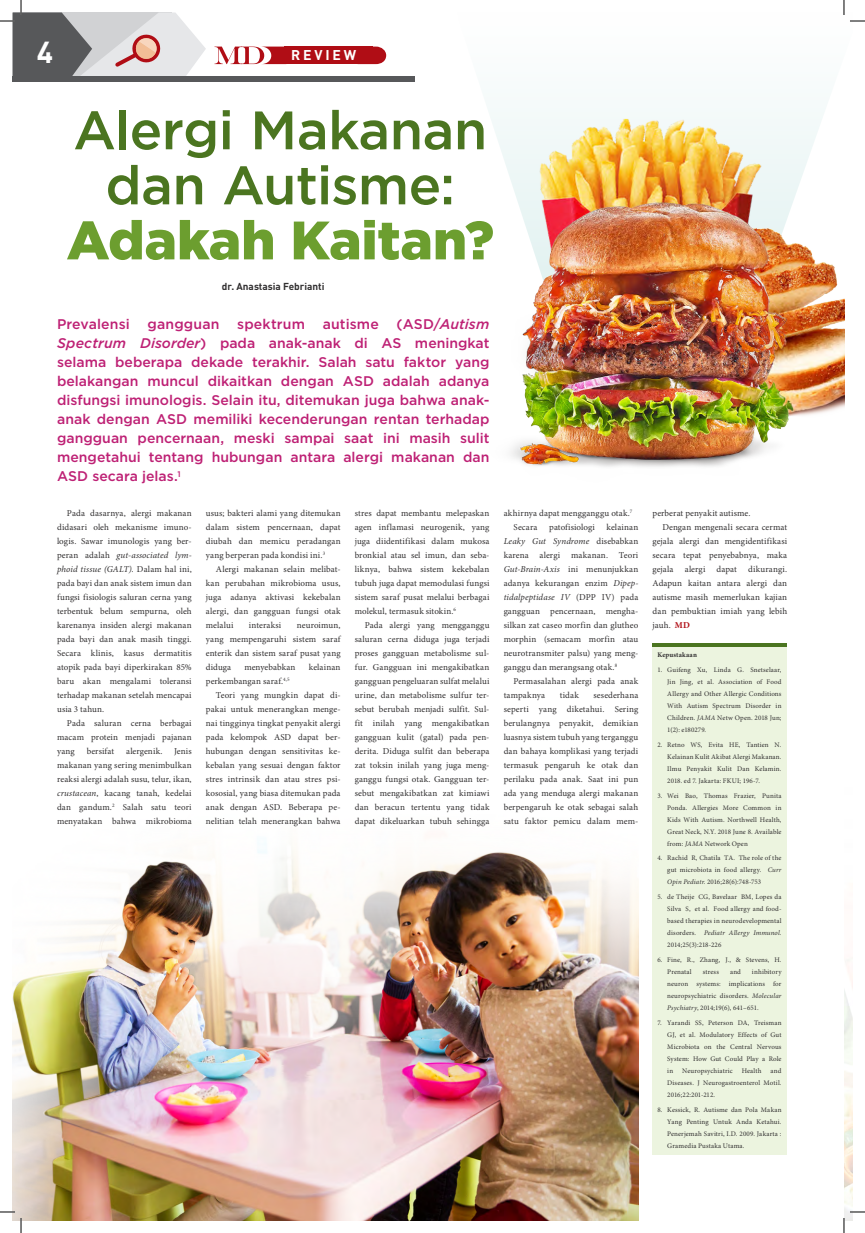
<style>
.page{position:relative;width:865px;height:1233px;background:#fff}
.page>*{position:absolute;margin:0;border:0;box-sizing:border-box;transform-origin:0 0}
._2__Indented_body_te{font:500 54px/55px "Gotham";letter-spacing:-.01em;color:#4b7520;text-align:center}
._2__Indented_body_te-2{font:900 54px "Gotham";letter-spacing:-.005em;color:#6c9e2f}
.t1{font:700 30px "DIN Pro";color:#fff}
._2__Indented_body_te-3{font:500 14px/19px "Gotham";letter-spacing:.005em;color:#be2175;text-align:justify}
.t2{font:700 14px "DIN Pro";letter-spacing:.2em;color:#fff}
._3__Subjudul_level_1{font:700 10px "DIN Pro";color:#312f30}
._2__Indented_body_te-4{font:9px/14px "Minion Pro";letter-spacing:.01em;color:#312f30;text-align:justify}
._2__Indented_body_te-5{font:7px/12px "Minion Pro";letter-spacing:.015em;color:#312f30;text-align:justify}
._2__Indented_body_te-6{font:700 7px "Minion Pro";letter-spacing:.02em;color:#312f30}
.s1{font-style:italic}
.s2{font-weight:700;color:#b00d15}
</style>
<div class="page">
<div style="left:652px;top:644px;width:134px;height:511px;background:#ecf4df"></div>
<img style="left:12px;top:843px;width:626px;height:377px">
<div style="left:12px;top:76px;width:403px;height:5px;background:#57585a"></div>
<div style="left:285px;top:47px;width:88px;height:17px;background:#b00d15"></div>
<svg style="left:214px;top:47px;width:71px;height:17px"></svg>
<svg style="left:373px;top:47px;width:13px;height:17px"></svg>
<img style="left:844px;top:959px;width:8px;height:261px">
<img style="left:489px;top:108px;width:354px;height:359px">
<hr style="left:652px;top:643px;width:134px;height:4px;background:#4b7520">
<svg style="left:0;top:1211px;width:15px;height:1px"></svg>
<svg style="left:849px;top:1211px;width:15px;height:1px"></svg>
<svg style="left:0;top:0;width:206px;height:76px"></svg>
<svg style="left:20px;top:1218px;width:2px;height:15px"></svg>
<svg style="left:843px;top:0;width:21px;height:22px"></svg>
<svg style="left:843px;top:1218px;width:1px;height:15px"></svg>
<p class="t1" style="left:37px;top:27px;width:18px">4</p>
<p class="t2" style="left:291px;top:44px;width:66px">REVIEW</p>
<p class="_2__Indented_body_te" style="left:73px;top:102px;width:415px">Alergi Makanan dan Autisme:</p>
<p class="_2__Indented_body_te-2" style="left:67px;top:203px;width:428px">Adakah Kaitan?</p>
<p class="_3__Subjudul_level_1" style="left:222px;top:278px;width:104px">dr. Anastasia Febrianti</p>
<p class="_2__Indented_body_te-3" style="left:57px;top:314px;width:433px;text-indent:339px">(ASD/<span class="s1">Autism Spectrum Disorder</span>) pada anak-anak di AS meningkat selama beberapa dekade terakhir. Salah satu faktor yang belakangan muncul dikaitkan dengan ASD adalah adanya disfungsi imunologis. Selain itu, ditemukan juga bahwa anak&shy;anak dengan ASD memiliki kecenderungan rentan terhadap gangguan pencernaan, meski sampai saat ini masih sulit mengetahui tentang hubungan antara alergi makanan dan ASD secara jelas.<sup>1</sup></p>
<p class="_2__Indented_body_te-3" style="left:57px;top:314px;width:74px">Prevalensi</p>
<p class="_2__Indented_body_te-3" style="left:147px;top:314px;width:73px">gangguan</p>
<p class="_2__Indented_body_te-3" style="left:237px;top:314px;width:69px">spektrum</p>
<p class="_2__Indented_body_te-3" style="left:322px;top:314px;width:58px">autisme</p>
<p class="_2__Indented_body_te-4" style="left:57px;top:506px;width:136px;text-indent:10px">Pada dasarnya, alergi makanan didasari oleh mekanisme imuno&shy;logis. Sawar imunologis yang ber&shy;peran adalah <span class="s1">gut-associated lym&shy;phoid tissue (GALT).</span> Dalam hal ini, pada bayi dan anak sistem imun dan fungsi fisiologis saluran cerna yang terbentuk belum sempurna, oleh karenanya insiden alergi makanan pada bayi dan anak masih tinggi.<br>Secara klinis, kasus dermatitis atopik pada bayi diperkirakan 85% baru akan mengalami toleransi terhadap makanan setelah mencapai usia 3 tahun.</p>
<p class="_2__Indented_body_te-4" style="left:57px;top:716px;width:136px;text-indent:10px">Pada saluran cerna berbagai macam protein menjadi pajanan yang</p>
<p class="_2__Indented_body_te-4" style="left:87px;top:744px;width:29px">bersifat</p>
<p class="_2__Indented_body_te-4" style="left:126px;top:744px;width:38px">alergenik.</p>
<p class="_2__Indented_body_te-4" style="left:57px;top:744px;width:136px;text-indent:117px">Jenis makanan yang sering menimbulkan reaksi alergi adalah susu, telur, ikan, <span class="s1">crustacean</span>, kacang tanah, kedelai dan gandum.<sup>2</sup> Salah satu teori menyatakan bahwa mikrobioma</p>
<p class="_2__Indented_body_te-4" style="left:206px;top:506px;width:136px">usus; bakteri alami yang ditemukan dalam sistem pencernaan, dapat diubah dan memicu peradangan yang berperan pada kondisi ini.<sup>3</sup></p>
<p class="_2__Indented_body_te-4" style="left:206px;top:562px;width:136px;text-indent:10px">Alergi makanan selain melibat&shy;kan perubahan mikrobioma usus, juga adanya aktivasi kekebalan alergi, dan gangguan fungsi otak melalui</p>
<p class="_2__Indented_body_te-4" style="left:249px;top:618px;width:34px">interaksi</p>
<p class="_2__Indented_body_te-4" style="left:206px;top:618px;width:136px;text-indent:91px">neuroimun, yang mempengaruhi sistem saraf enterik dan sistem saraf pusat yang diduga</p>
<p class="_2__Indented_body_te-4" style="left:244px;top:660px;width:53px">menyebabkan</p>
<p class="_2__Indented_body_te-4" style="left:308px;top:660px;width:33px">kelainan</p>
<p class="_2__Indented_body_te-4" style="left:206px;top:674px;width:85px">perkembangan saraf.<sup>4,5</sup></p>
<p class="_2__Indented_body_te-4" style="left:206px;top:688px;width:136px;text-indent:10px">Teori yang mungkin dapat di&shy;pakai untuk menerangkan menge&shy;nai tingginya tingkat penyakit alergi pada kelompok ASD dapat ber&shy;hubungan dengan sensitivitas ke&shy;kebalan yang sesuai dengan faktor stres intrinsik dan atau stres psi&shy;kososial, yang biasa ditemukan pada anak dengan ASD. Beberapa pe&shy;nelitian telah menerangkan bahwa</p>
<p class="_2__Indented_body_te-4" style="left:354px;top:506px;width:136px">stres dapat membantu melepaskan agen inflamasi neurogenik, yang juga diidentifikasi dalam mukosa bronkial atau sel imun, dan seba&shy;liknya, bahwa sistem kekebalan tubuh juga dapat memodulasi fungsi sistem saraf pusat melalui berbagai molekul, termasuk sitokin.<sup>6</sup></p>
<p class="_2__Indented_body_te-4" style="left:354px;top:618px;width:136px;text-indent:10px">Pada alergi yang mengganggu saluran cerna diduga juga terjadi proses gangguan metabolisme sul&shy;fur. Gangguan ini mengakibatkan gangguan pengeluaran sulfat melalui urine, dan metabolisme sulfur ter&shy;sebut berubah menjadi sulfit. Sul&shy;fit inilah yang mengakibatkan gangguan kulit (gatal) pada pen&shy;derita. Diduga sulfit dan beberapa zat toksin inilah yang juga meng&shy;ganggu fungsi otak. Gangguan ter&shy;sebut mengakibatkan zat kimiawi dan beracun tertentu yang tidak dapat dikeluarkan tubuh sehingga</p>
<p class="_2__Indented_body_te-4" style="left:503px;top:506px;width:130px">akhirnya dapat mengganggu otak.<sup>7</sup></p>
<p class="_2__Indented_body_te-4" style="left:513px;top:520px;width:25px">Secara</p>
<p class="_2__Indented_body_te-4" style="left:549px;top:520px;width:47px">patofisiologi</p>
<p class="_2__Indented_body_te-4" style="left:503px;top:520px;width:136px;text-indent:103px">kelainan <span class="s1">Leaky Gut Syndrome</span> disebabkan karena alergi makanan. Teori <span class="s1">Gut-Brain-Axis</span> ini menunjukkan adanya kekurangan enzim <span class="s1">Dipep&shy;tidalpeptidase IV</span> (DPP IV) pada gangguan pencernaan, mengha&shy;silkan zat caseo morfin dan glutheo morphin (semacam morfin atau neurotransmiter palsu) yang meng&shy;ganggu dan merangsang otak.<sup>8</sup></p>
<p class="_2__Indented_body_te-4" style="left:503px;top:674px;width:136px;text-indent:10px">Permasalahan alergi pada anak tampaknya</p>
<p class="_2__Indented_body_te-4" style="left:503px;top:688px;width:136px;text-indent:90px">sesederhana seperti yang diketahui. Sering berulangnya penyakit, demikian luasnya sistem tubuh yang terganggu dan bahaya komplikasi yang terjadi termasuk pengaruh ke otak dan perilaku pada anak. Saat ini pun ada yang menduga alergi makanan berpengaruh ke otak sebagai salah satu faktor pemicu dalam mem-</p>
<p class="_2__Indented_body_te-4" style="left:559px;top:688px;width:21px">tidak</p>
<p class="_2__Indented_body_te-4" style="left:652px;top:506px;width:99px">perberat penyakit autisme.</p>
<p class="_2__Indented_body_te-4" style="left:652px;top:520px;width:136px;text-indent:10px">Dengan mengenali secara cermat gejala alergi dan mengidentifikasi secara tepat penyebabnya, maka gejala alergi dapat dikurangi.<br>Adapun kaitan antara alergi dan autisme masih memerlukan kajian dan pembuktian imiah yang lebih jauh. <span class="s2">MD</span></p>
<p class="_2__Indented_body_te-6" style="left:657px;top:650px;width:41px">Kepustakaan</p>
<p class="_2__Indented_body_te-5" style="left:667px;top:663px;width:116px;text-indent:-10px">1. Guifeng Xu, Linda G. Snetselaar, Jin Jing, et al. Association of Food Allergy and Other Allergic Conditions With Autism Spectrum Disorder in Children. <span class="s1">JAMA</span> Netw Open. 2018 Jun; 1(2): e180279.</p>
<p class="_2__Indented_body_te-5" style="left:667px;top:738px;width:116px;text-indent:-10px">2. Retno WS, Evita HE, Tantien N.<br>Kelainan Kulit Akibat Alergi Makanan.<br>Ilmu Penyakit Kulit Dan Kelamin.<br>2018. ed 7. Jakarta: FKUI; 196-7.</p>
<p class="_2__Indented_body_te-5" style="left:667px;top:789px;width:116px;text-indent:-10px">3. Wei Bao, Thomas Frazier, Punita Ponda. Allergies More Common in Kids With Autism. Northwell Health, Great Neck, N.Y. 2018 June 8. Available from: <span class="s1">JAMA</span> Network Open</p>
<p class="_2__Indented_body_te-5" style="left:667px;top:852px;width:116px;text-indent:-10px">4. Rachid R, Chatila TA. The role of the gut microbiota in food allergy. <span class="s1">Curr Opin Pediatr</span>. 2016;28(6):748-753</p>
<p class="_2__Indented_body_te-5" style="left:667px;top:891px;width:116px;text-indent:-10px">5. de Theije CG, Bavelaar BM, Lopes da Silva S, et al. Food allergy and food&shy;based therapies in neurodevelopmental disorders. <span class="s1">Pediatr Allergy Immunol</span>.<br>2014;25(3):218-226</p>
<p class="_2__Indented_body_te-5" style="left:667px;top:954px;width:116px;text-indent:-10px">6. Fine, R., Zhang, J., &amp; Stevens, H.<br>Prenatal</p>
<p class="_2__Indented_body_te-5" style="left:667px;top:966px;width:116px;text-indent:85px">inhibitory neuron systems: implications for neuropsychiatric disorders. <span class="s1">Molecular Psychiatry</span>, 2014;19(6), 641–651.</p>
<p class="_2__Indented_body_te-5" style="left:667px;top:1016px;width:116px;text-indent:-10px">7. Yarandi SS, Peterson DA, Treisman GJ, et al. Modulatory Effects of Gut Microbiota on the Central Nervous System: How Gut Could Play a Role in</p>
<p class="_2__Indented_body_te-5" style="left:702px;top:966px;width:18px">stress</p>
<p class="_2__Indented_body_te-5" style="left:729px;top:966px;width:12px">and</p>
<p class="_2__Indented_body_te-5" style="left:667px;top:1064px;width:116px;text-indent:103px">and Diseases. J Neurogastroenterol Motil.<br>2016;22:201-212.</p>
<p class="_2__Indented_body_te-5" style="left:667px;top:1103px;width:116px;text-indent:-10px">8. Kessick, R. Autisme dan Pola Makan Yang Penting Untuk Anda Ketahui.<br>Penerjemah Savitri, I.D. 2009. Jakarta :<br>Gramedia Pustaka Utama.</p>
<p class="_2__Indented_body_te-5" style="left:681px;top:1064px;width:52px">Neuropsychiatric</p>
<p class="_2__Indented_body_te-5" style="left:741px;top:1064px;width:21px">Health</p>
</div>
